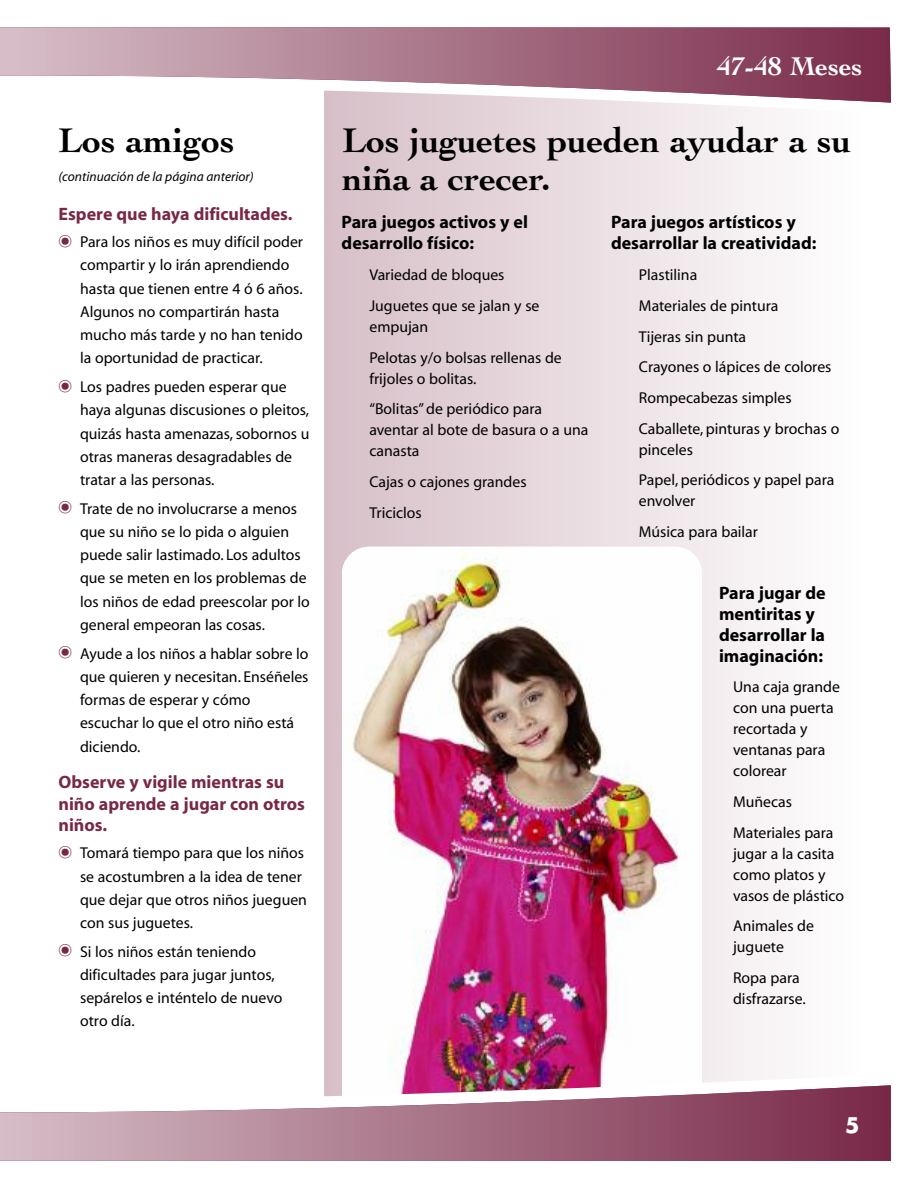
<style>
.page{position:relative;width:918px;height:1188px;background:#fff}
.page>*{position:absolute;margin:0;border:0;box-sizing:border-box;transform-origin:0 0}
.t1{font:700 36px/37.5px "Cochin";color:#000}
.t2{font:700 27px "Cochin";color:#fff}
.t3{font:700 21px "Futura";color:#fff}
.t4{font:700 18px/21px "Myriad";color:#000}
.t5{font:700 18px/21.6px "Myriad";color:#782847}
.t6{font:15.75px/23.2px "Myriad";color:#000}
.t7{font:italic 13.5px "Myriad";color:#000}
</style>
<div class="page">
<div style="left:324px;top:54px;width:540px;height:1080px;background:linear-gradient(to right,#d7bfc8,#fff)"></div>
<img style="left:342px;top:547px;width:360px;height:577px;border-radius:27px">
<svg style="left:324px;top:103px;width:540px;height:11px"></svg>
<svg style="left:0;top:27px;width:891px;height:76px"></svg>
<img style="left:324px;top:1073px;width:540px;height:12px">
<svg style="left:0;top:1085px;width:891px;height:76px"></svg>
<h1 class="t1" style="left:58px;top:125px;width:178px">Los amigos</h1>
<p class="t7" style="left:58px;top:171px;width:197px">(continuación de la página anterior)</p>
<p class="t5" style="left:58px;top:205px;width:236px">Espere que haya dificultades.</p>
<p class="t6" style="left:80px;top:232px;width:225px">Para los niños es muy difícil poder compartir y lo irán aprendiendo hasta que tienen entre 4 ó 6 años.<br>Algunos no compartirán hasta mucho más tarde y no han tenido la oportunidad de practicar.</p>
<p class="t6" style="left:80px;top:377px;width:231px">Los padres pueden esperar que haya algunas discusiones o pleitos, quizás hasta amenazas, sobornos u otras maneras desagradables de tratar a las personas.</p>
<p class="t6" style="left:80px;top:498px;width:231px">Trate de no involucrarse a menos que su niño se lo pida o alguien puede salir lastimado. Los adultos que se meten en los problemas de los niños de edad preescolar por lo general empeoran las cosas.</p>
<p class="t6" style="left:80px;top:643px;width:230px">Ayude a los niños a hablar sobre lo que quieren y necesitan. Enséñeles formas de esperar y cómo escuchar lo que el otro niño está diciendo.</p>
<p class="t5" style="left:58px;top:773px;width:248px">Observe y vigile mientras su niño aprende a jugar con otros niños.</p>
<p class="t6" style="left:80px;top:843px;width:228px">Tomará tiempo para que los niños se acostumbren a la idea de tener que dejar que otros niños jueguen con sus juguetes.</p>
<p class="t6" style="left:80px;top:941px;width:204px">Si los niños están teniendo dificultades para jugar juntos, sepárelos e inténtelo de nuevo otro día.</p>
<h2 class="t2" style="left:717px;top:55px;width:147px">47-48 Meses</h2>
<h1 class="t1" style="left:342px;top:125px;width:510px">Los juguetes pueden ayudar a su niña a crecer.</h1>
<p class="t4" style="left:342px;top:212px;width:188px;line-height:21.6px">Para juegos activos y el desarrollo físico:</p>
<p class="t6" style="left:369px;top:261px;width:172px;line-height:30.8px">Variedad de bloques<br>Juguetes que se jalan y se</p>
<p class="t6" style="left:369px;top:312px;width:194px;line-height:30.8px">empujan<br>Pelotas y/o bolsas rellenas de</p>
<p class="t6" style="left:369px;top:364px;width:174px;line-height:30.8px">frijoles o bolitas. “Bolitas”de periódico para</p>
<p class="t6" style="left:369px;top:421px;width:221px;line-height:21px">aventar al bote de basura o a una canasta</p>
<p class="t6" style="left:369px;top:468px;width:159px;line-height:30.8px">Cajas o cajones grandes<br>Triciclos</p>
<p class="t4" style="left:611px;top:212px;width:207px;line-height:21.6px">Para juegos artísticos y desarrollar la creatividad:</p>
<p class="t6" style="left:639px;top:261px;width:202px;line-height:30.8px">Plastilina<br>Materiales de pintura<br>Tijeras sin punta<br>Crayones o lápices de colores<br>Rompecabezas simples<br>Caballete, pinturas y brochas o</p>
<p class="t6" style="left:639px;top:435px;width:197px;line-height:30.8px">pinceles<br>Papel, periódicos y papel para</p>
<p class="t6" style="left:639px;top:487px;width:121px;line-height:30.8px">envolver<br>Música para bailar</p>
<p class="t4" style="left:719px;top:584px;width:108px">Para jugar de mentiritas y desarrollar la imaginación:</p>
<p class="t6" style="left:733px;top:678px;width:108px;line-height:21px">Una caja grande con una puerta recortada y ventanas para colorear</p>
<p class="t6" style="left:733px;top:788px;width:102px;line-height:30.8px">Muñecas<br>Materiales para</p>
<p class="t6" style="left:733px;top:844px;width:113px;line-height:21px">jugar a la casita como platos y vasos de plástico</p>
<p class="t6" style="left:733px;top:917px;width:82px;line-height:21px">Animales de juguete</p>
<p class="t6" style="left:733px;top:969px;width:74px;line-height:21px">Ropa para disfrazarse.</p>
<h3 class="t3" style="left:845px;top:1116px;width:16px">5</h3>
</div>
